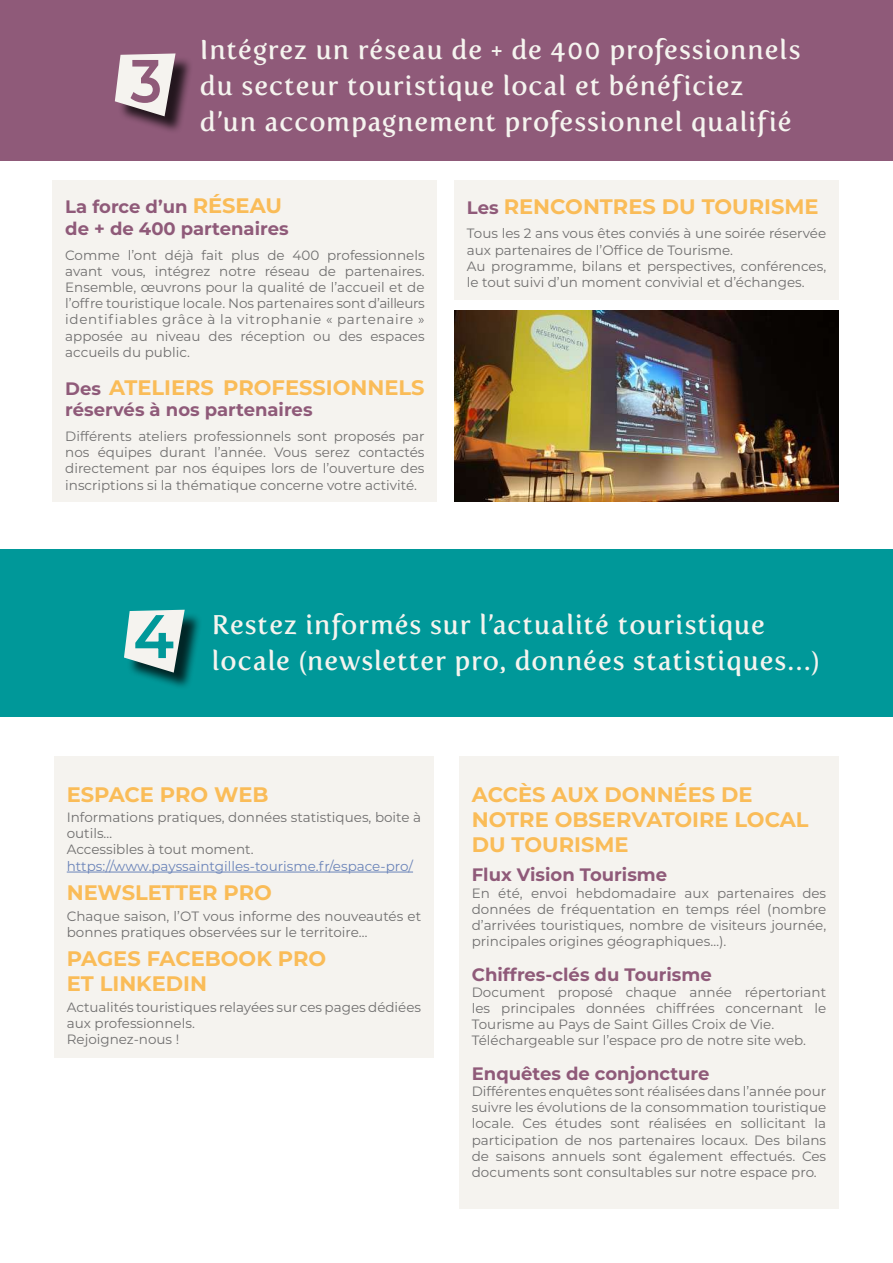
<style>
.page{position:relative;width:893px;height:1263px;background:#fff}
.page>*{position:absolute;margin:0;border:0;box-sizing:border-box;transform-origin:0 0}
.t1{font:27px/36px "Fertigo Pro";letter-spacing:.03em;color:#f5f4ef}
.t2{font:700 21px/25.2px "Montserrat";color:#fabc58}
.t3{font:700 18px/21.6px "Montserrat";color:#8f5a79}
.t4{font:13.5px/16.2px "Montserrat";color:#706f6f}
.t5{font:13.5px "Montserrat";color:#6b84b9}
.s1{font-size:21px;color:#fabc58}
.s2{font-size:18px;color:#8f5a79}
</style>
<div class="page">
<div style="left:0;top:549px;width:893px;height:167px;background:#009899"></div>
<div style="left:54px;top:756px;width:380px;height:302px;background:#f5f3ef"></div>
<hr style="left:67px;top:872px;width:346px;height:1px;background:#6b84b9">
<div style="left:459px;top:756px;width:380px;height:453px;background:#f5f3ef"></div>
<div style="left:127px;top:612px;width:76px;height:79px;background:#000;opacity:.75"></div>
<svg style="left:124px;top:610px;width:61px;height:63px"></svg>
<div style="left:52px;top:181px;width:385px;height:321px;background:#f5f3ef"></div>
<div style="left:0;top:0;width:893px;height:160px;background:#8f5a79"></div>
<div style="left:454px;top:181px;width:385px;height:119px;background:#f5f3ef"></div>
<img style="left:454px;top:310px;width:385px;height:192px">
<div style="left:118px;top:56px;width:76px;height:78px;background:#000;opacity:.75"></div>
<svg style="left:115px;top:53px;width:61px;height:63px"></svg>
<h1 class="t1" style="left:200px;top:32px;width:602px">Intégrez un réseau de + de 400 professionnels du secteur touristique local et bénéficiez d’un accompagnement professionnel qualifié</h1>
<h3 class="t3" style="left:65px;top:196px;width:225px">La force d’un <span class="s1">RÉSEAU </span>de + de 400 partenaires</h3>
<p class="t4" style="left:65px;top:246px;width:361px;text-align:justify">Comme l’ont déjà fait plus de 400 professionnels avant vous, intégrez notre réseau de partenaires.<br>Ensemble, œuvrons pour la qualité de l’accueil et de l’offre touristique locale. Nos partenaires sont d’ailleurs identifiables grâce à la vitrophanie « partenaire » apposée au niveau des réception ou des espaces accueils du public.</p>
<h2 class="t2" style="left:65px;top:374px;width:361px"><span class="s2">Des</span> ATELIERS PROFESSIONNELS</h2>
<h3 class="t3" style="left:65px;top:399px;width:249px">réservés à nos partenaires</h3>
<p class="t4" style="left:65px;top:428px;width:361px;text-align:justify">Différents ateliers professionnels sont proposés par nos équipes durant l’année. Vous serez contactés directement par nos équipes lors de l’ouverture des inscriptions si la thématique concerne votre activité.</p>
<h2 class="t2" style="left:467px;top:193px;width:353px"><span class="s2">Les</span> RENCONTRES DU TOURISME</h2>
<p class="t4" style="left:467px;top:225px;width:361px">Tous les 2 ans vous êtes conviés à une soirée réservée aux partenaires de l’Office de Tourisme.<br>Au programme, bilans et perspectives, conférences, le tout suivi d’un moment convivial et d’échanges.</p>
<h1 class="t1" style="left:212px;top:606px;width:609px">Restez informés sur l’actualité touristique locale (newsletter pro, données statistiques…)</h1>
<h2 class="t2" style="left:67px;top:781px;width:203px">ESPACE PRO WEB</h2>
<p class="t4" style="left:67px;top:809px;width:356px">Informations pratiques, données statistiques, boite à outils…<br>Accessibles à tout moment.</p>
<p class="t5" style="left:67px;top:857px;width:348px">https://www.payssaintgilles-tourisme.fr/espace-pro/</p>
<h2 class="t2" style="left:67px;top:879px;width:207px">NEWSLETTER PRO</h2>
<p class="t4" style="left:67px;top:907px;width:356px">Chaque saison, l’OT vous informe des nouveautés et bonnes pratiques observées sur le territoire…</p>
<h2 class="t2" style="left:67px;top:946px;width:261px">PAGES FACEBOOK PRO<br>ET LINKEDIN</h2>
<p class="t4" style="left:67px;top:998px;width:356px">Actualités touristiques relayées sur ces pages dédiées aux professionnels.<br>Rejoignez-nous !</p>
<h2 class="t2" style="left:472px;top:781px;width:338px">ACCÈS AUX DONNÉES DE<br>NOTRE OBSERVATOIRE LOCAL<br>DU TOURISME</h2>
<h3 class="t3" style="left:472px;top:864px;width:197px">Flux Vision Tourisme</h3>
<p class="t4" style="left:472px;top:884px;width:356px;text-align:justify">En été, envoi hebdomadaire aux partenaires des données de fréquentation en temps réel (nombre d’arrivées touristiques, nombre de visiteurs journée, principales origines géographiques…).</p>
<h3 class="t3" style="left:472px;top:963px;width:242px">Chiffres-clés du Tourisme</h3>
<p class="t4" style="left:472px;top:983px;width:356px">Document proposé chaque année répertoriant les principales données chiffrées concernant le Tourisme au Pays de Saint Gilles Croix de Vie.<br>Téléchargeable sur l’espace pro de notre site web.</p>
<h3 class="t3" style="left:472px;top:1062px;width:239px">Enquêtes de conjoncture</h3>
<p class="t4" style="left:472px;top:1083px;width:356px;text-align:justify">Différentes enquêtes sont réalisées dans l’année pour suivre les évolutions de la consommation touristique locale. Ces études sont réalisées en sollicitant la participation de nos partenaires locaux. Des bilans de saisons annuels sont également effectués. Ces documents sont consultables sur notre espace pro.</p>
</div>
